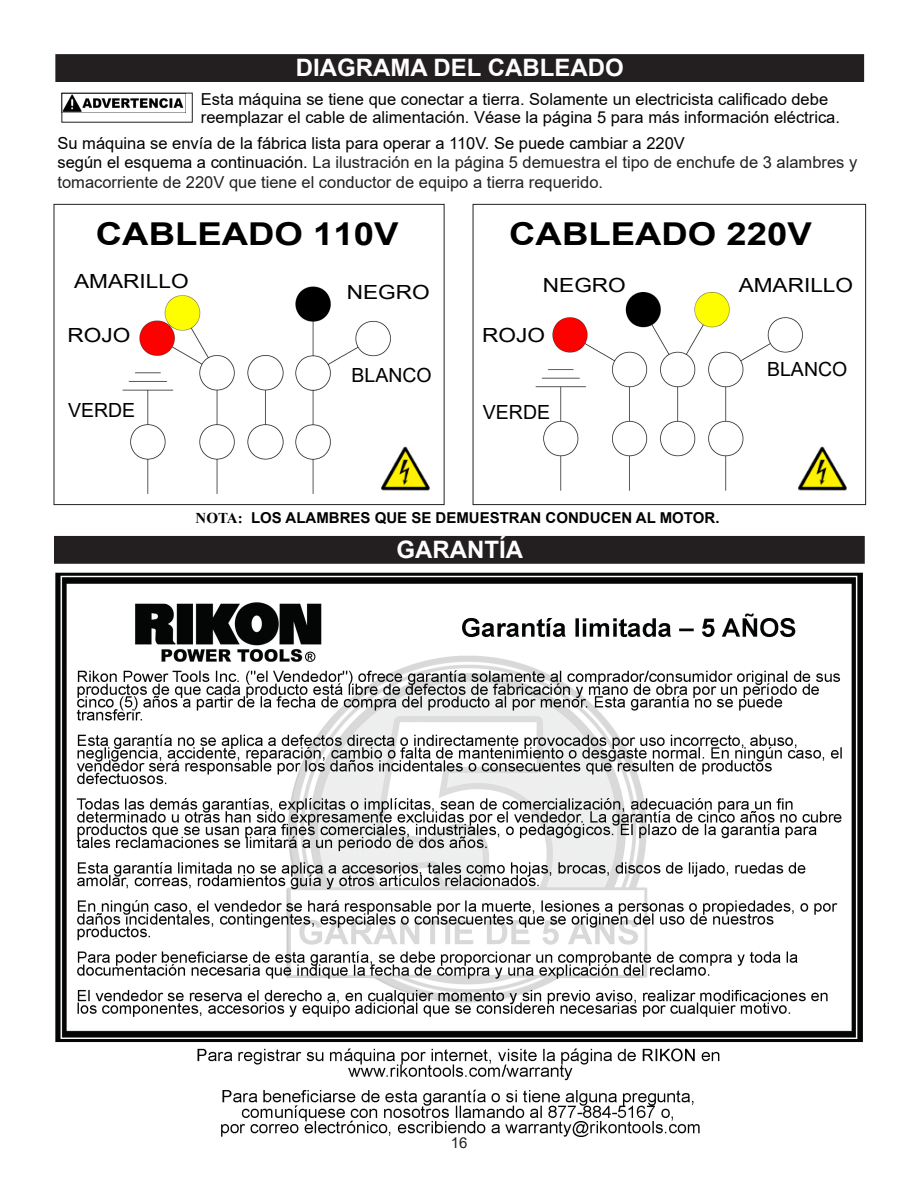
<style>
.page{position:relative;width:918px;height:1188px;background:#fff}
.page>*{position:absolute;margin:0;border:0;box-sizing:border-box;transform-origin:0 0}
.t1{font:700 31.5px "Arial";color:#000;scale:1.16 1}
.t2{font:700 24px "Arial";color:#fff}
.t3{font:19.5px "Arial";color:#000;scale:1.16 1}
.t4{font:19.5px "Arial";color:#000}
.t5{font:16.5px/18px "Arial";color:#000}
.t6{font:16.5px/19.8px "Arial";color:#231f20}
.t7{font:700 15px "Arial";color:#000}
.t8{font:15px "Arial";color:#231f20}
.s1{color:#000}
.s2{font-family:"Times New Roman"}
</style>
<div class="page">
<div style="left:55px;top:537px;width:809px;height:26px;background:#231f20"></div>
<div style="left:54px;top:536px;width:811px;height:28px;border:2px solid #231f20"></div>
<div style="left:56px;top:55px;width:807px;height:26px;background:#231f20"></div>
<div style="left:55px;top:54px;width:809px;height:28px;border:2px solid #231f20"></div>
<img style="left:64px;top:95px;width:121px;height:18px">
<div style="left:62px;top:93px;width:130px;height:29px;border:1px solid #231f20"></div>
<img style="left:122px;top:296px;width:113px;height:198px">
<img style="left:247px;top:355px;width:36px;height:105px">
<img style="left:295px;top:286px;width:95px;height:208px">
<div style="left:54px;top:204px;width:390px;height:301px;border:1px solid #231f20"></div>
<img style="left:535px;top:293px;width:268px;height:198px">
<div style="left:473px;top:204px;width:393px;height:301px;border:1px solid #231f20"></div>
<img style="left:789px;top:439px;width:58px;height:52px">
<img style="left:372px;top:439px;width:58px;height:55px">
<img style="left:55px;top:572px;width:808px;height:564px">
<p class="t2" style="left:296px;top:51px;width:329px">DIAGRAMA DEL CABLEADO</p>
<p class="t5" style="left:201px;top:90px;width:641px">Esta máquina se tiene que conectar a tierra. Solamente un electricista calificado debe reemplazar el cable de alimentación. Véase la página 5 para más información eléctrica.</p>
<p class="t5" style="left:58px;top:134px;width:629px">Su máquina se envía de la fábrica lista para operar a 110V. Se puede cambiar a 220V</p>
<p class="t6" style="left:58px;top:153px;width:801px"><span class="s1">según el esquema a continuación.</span> La ilustración en la página 5 demuestra el tipo de enchufe de 3 alambres y tomacorriente de 220V que tiene el conductor de equipo a tierra requerido.</p>
<p class="t1" style="left:96px;top:212px;width:262px">CABLEADO 110V</p>
<p class="t1" style="left:509px;top:212px;width:262px">CABLEADO 220V</p>
<p class="t3" style="left:74px;top:268px;width:100px">AMARILLO</p>
<p class="t3" style="left:347px;top:279px;width:73px">NEGRO</p>
<p class="t3" style="left:543px;top:271px;width:73px">NEGRO</p>
<p class="t3" style="left:739px;top:271px;width:100px">AMARILLO</p>
<p class="t3" style="left:68px;top:322px;width:56px">ROJO</p>
<p class="t3" style="left:482px;top:322px;width:56px">ROJO</p>
<p class="t4" style="left:352px;top:361px;width:82px">BLANCO</p>
<p class="t4" style="left:767px;top:356px;width:82px">BLANCO</p>
<p class="t4" style="left:68px;top:397px;width:69px">VERDE</p>
<p class="t4" style="left:483px;top:399px;width:69px">VERDE</p>
<p class="t7" style="left:196px;top:507px;width:525px"><span class="s2">NOTA:</span> LOS ALAMBRES QUE SE DEMUESTRAN CONDUCEN AL MOTOR.</p>
<p class="t2" style="left:397px;top:532px;width:128px">GARANTÍA</p>
<p class="t8" style="left:451px;top:1132px;width:18px">16</p>
</div>
